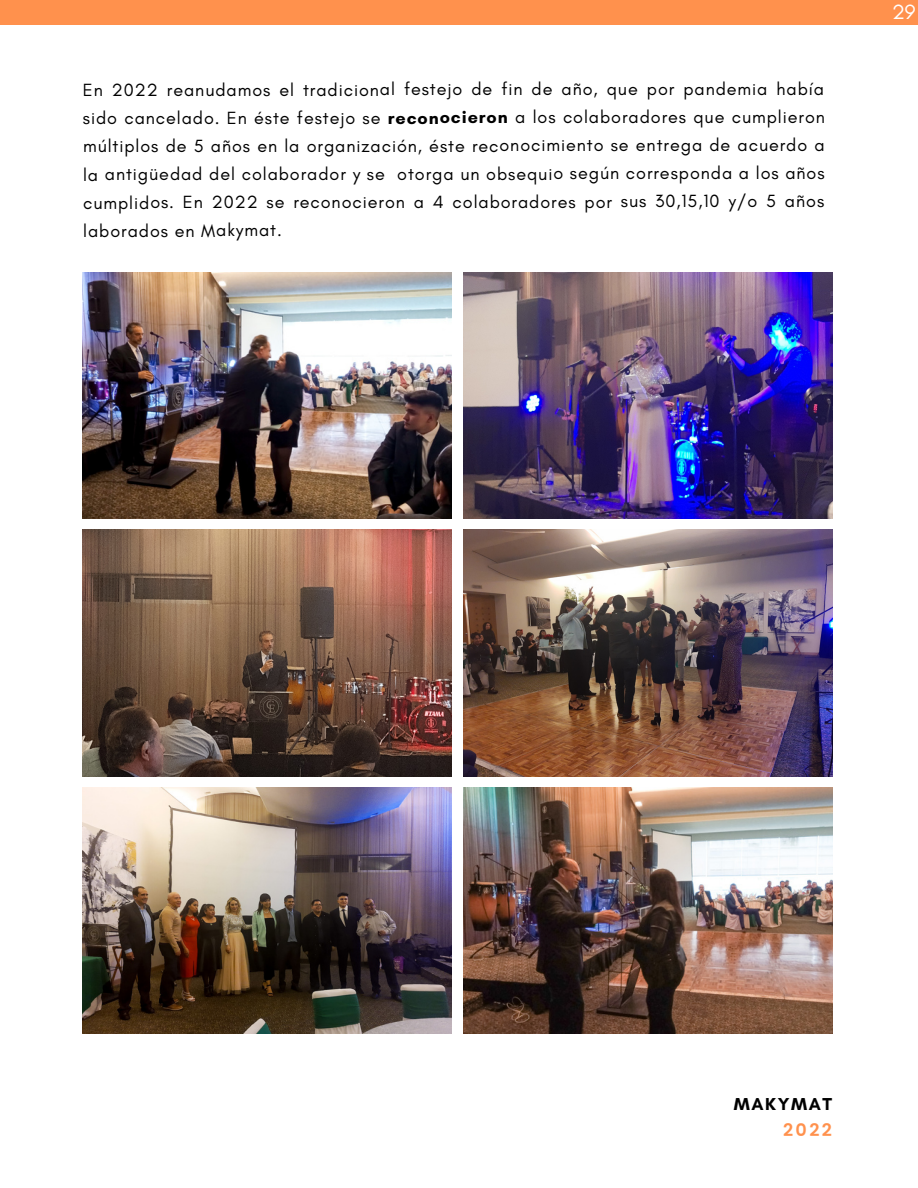
<style>
.page{position:relative;width:918px;height:1188px;background:#fff}
.page>*{position:absolute;margin:0;border:0;box-sizing:border-box;transform-origin:0 0}
.t1{font:21px "Glacial Indifference";color:#fff}
.t2{font:18px/28.2px "Glacial Indifference";letter-spacing:.05em;color:#000;text-align:justify}
.t3{font:700 17.55px "Glacial Indifference";letter-spacing:.09em;color:#000}
.t4{font:600 17.55px "Poppins";color:#ff914d}
.s1{font-weight:700}
</style>
<div class="page">
<img style="left:83px;top:272px;width:369px;height:246px">
<img style="left:463px;top:272px;width:369px;height:246px">
<img style="left:83px;top:530px;width:369px;height:246px">
<img style="left:463px;top:530px;width:369px;height:246px">
<img style="left:83px;top:787px;width:369px;height:247px">
<img style="left:463px;top:787px;width:369px;height:247px">
<div style="left:0;top:0;width:918px;height:25px;background:#ff914d"></div>
<p class="t2" style="left:83px;top:75px;width:744px">En 2022 reanudamos el tradicional festejo de fin de año, que por pandemia había sido cancelado. En éste festejo se <span class="s1">reconocieron</span> a los colaboradores que cumplieron múltiplos de 5 años en la organización, éste reconocimiento se entrega de acuerdo a la antigüedad del colaborador y se otorga un obsequio según corresponda a los años cumplidos. En 2022 se reconocieron a 4 colaboradores por sus 30,15,10 y/o 5 años laborados en Makymat.</p>
<p class="t1" style="left:892px;top:-1px;width:25px">29</p>
<p class="t3" style="left:734px;top:1093px;width:100px">MAKYMAT</p>
<p class="t4" style="left:783px;top:1120px;width:50px">2022</p>
</div>
